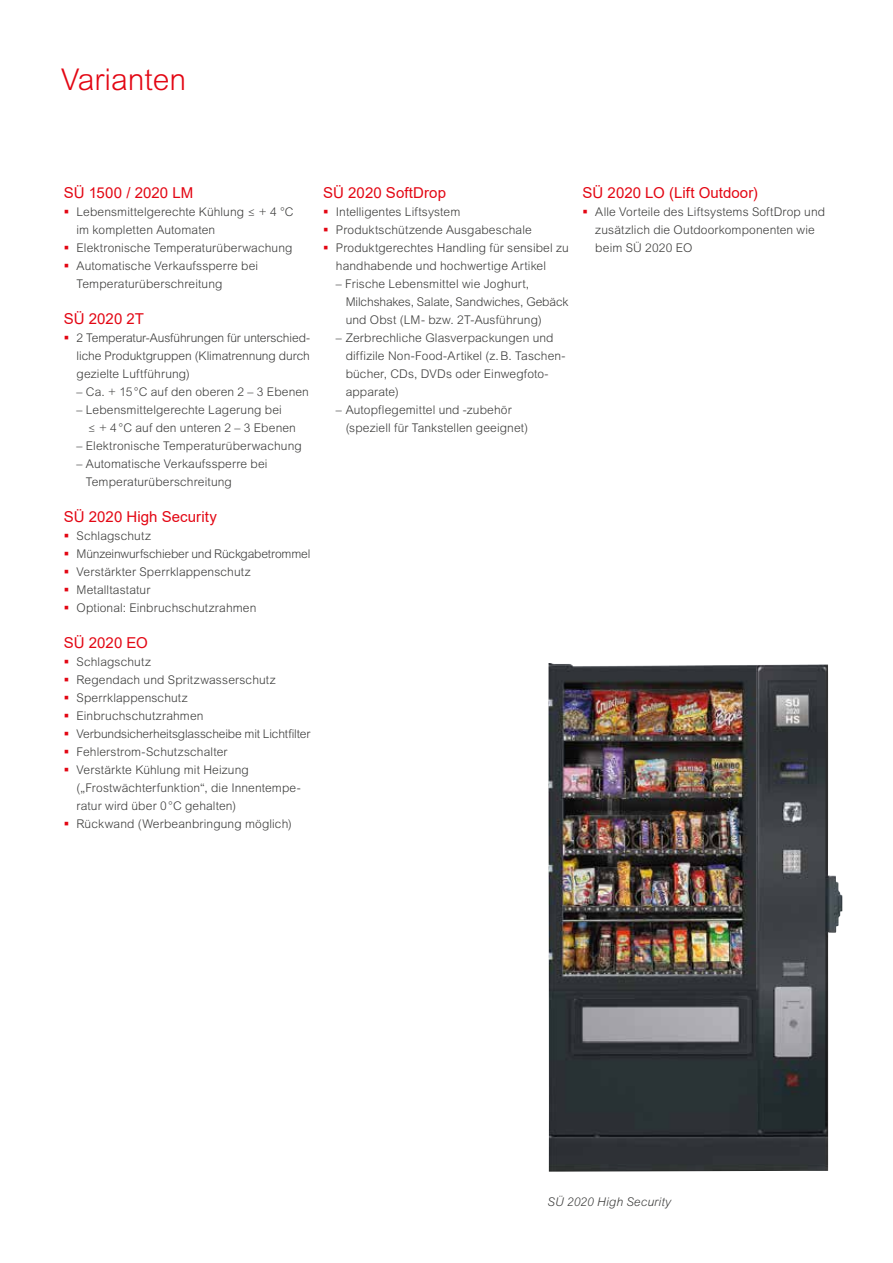
<style>
.page{position:relative;width:893px;height:1263px;background:#fff}
.page>*{position:absolute;margin:0;border:0;box-sizing:border-box;transform-origin:0 0}
.t1{font:300 30px "Arial MT Pro";color:#e30613}
.t2{font:15px "Arial";letter-spacing:.005em;color:#e30613}
.t3{font:300 12px/18px "Arial MT Pro";letter-spacing:.01em;color:#3c3c3b}
.t4{font:italic 300 12px "Arial MT Pro";letter-spacing:.01em;color:#3c3c3b}
</style>
<div class="page">
<img style="left:549px;top:663px;width:293px;height:509px">
<h1 class="t1" style="left:61px;top:61px;width:127px">Varianten</h1>
<p class="t2" style="left:64px;top:182px;width:131px">SÜ 1500 / 2020 LM</p>
<p class="t3" style="left:77px;top:203px;width:219px">Lebensmittelgerechte Kühlung ≤ + 4 °C im kompletten Automaten<br>Elektronische Temperaturüberwachung Automatische Verkaufssperre bei Temperaturüberschreitung</p>
<p class="t2" style="left:64px;top:308px;width:82px">SÜ 2020 2T</p>
<p class="t3" style="left:77px;top:329px;width:235px;text-align:justify">2 Temperatur-Ausführungen für unterschied&shy;liche Produktgruppen (Klimatrennung durch gezielte Luftführung)</p>
<p class="t3" style="left:77px;top:383px;width:234px">– Ca. + 15°C auf den oberen 2 – 3 Ebenen</p>
<p class="t3" style="left:88px;top:401px;width:210px;text-indent:-11px">– Lebensmittelgerechte Lagerung bei<br>≤ + 4°C auf den unteren 2 – 3 Ebenen</p>
<p class="t3" style="left:77px;top:437px;width:227px">– Elektronische Temperaturüberwachung</p>
<p class="t3" style="left:86px;top:455px;width:183px;text-indent:-9px">– Automatische Verkaufssperre bei<br>Temperaturüberschreitung</p>
<p class="t2" style="left:64px;top:506px;width:155px">SÜ 2020 High Security</p>
<p class="t3" style="left:77px;top:527px;width:235px">Schlagschutz<br>Münzeinwurfschieber und Rückgabetrommel<br>Verstärkter Sperrklappenschutz<br>Metalltastatur<br>Optional: Einbruchschutzrahmen</p>
<p class="t2" style="left:64px;top:632px;width:86px">SÜ 2020 EO</p>
<p class="t3" style="left:77px;top:653px;width:235px">Schlagschutz<br>Regendach und Spritzwasserschutz<br>Sperrklappenschutz<br>Einbruchschutzrahmen<br>Verbundsicherheitsglasscheibe mit Lichtfilter<br>Fehlerstrom-Schutzschalter<br>Verstärkte Kühlung mit Heizung („Frostwächterfunktion“, die Innentempe&shy;ratur wird über 0°C gehalten)<br>Rückwand (Werbeanbringung möglich)</p>
<p class="t2" style="left:323px;top:182px;width:124px">SÜ 2020 SoftDrop</p>
<p class="t3" style="left:336px;top:203px;width:234px">Intelligentes Liftsystem Produktschützende Ausgabeschale Produktgerechtes Handling für sensibel zu handhabende und hochwertige Artikel</p>
<p class="t3" style="left:346px;top:275px;width:224px;text-indent:-10px">– Frische Lebensmittel wie Joghurt,<br>Milchshakes, Salate, Sandwiches, Gebäck und Obst (LM- bzw. 2T-Ausführung)</p>
<p class="t3" style="left:346px;top:329px;width:221px;text-indent:-10px">– Zerbrechliche Glasverpackungen und diffizile Non-Food-Artikel (z.B. Taschen&shy;bücher, CDs, DVDs oder Einwegfoto&shy;apparate)</p>
<p class="t3" style="left:346px;top:401px;width:184px;text-indent:-10px">– Autopflegemittel und -zubehör (speziell für Tankstellen geeignet)</p>
<p class="t2" style="left:583px;top:182px;width:177px">SÜ 2020 LO (Lift Outdoor)</p>
<p class="t3" style="left:595px;top:203px;width:231px">Alle Vorteile des Liftsystems SoftDrop und zusätzlich die Outdoorkomponenten wie beim SÜ 2020 EO</p>
<p class="t4" style="left:547px;top:1195px;width:125px">SÜ 2020 High Security</p>
</div>
